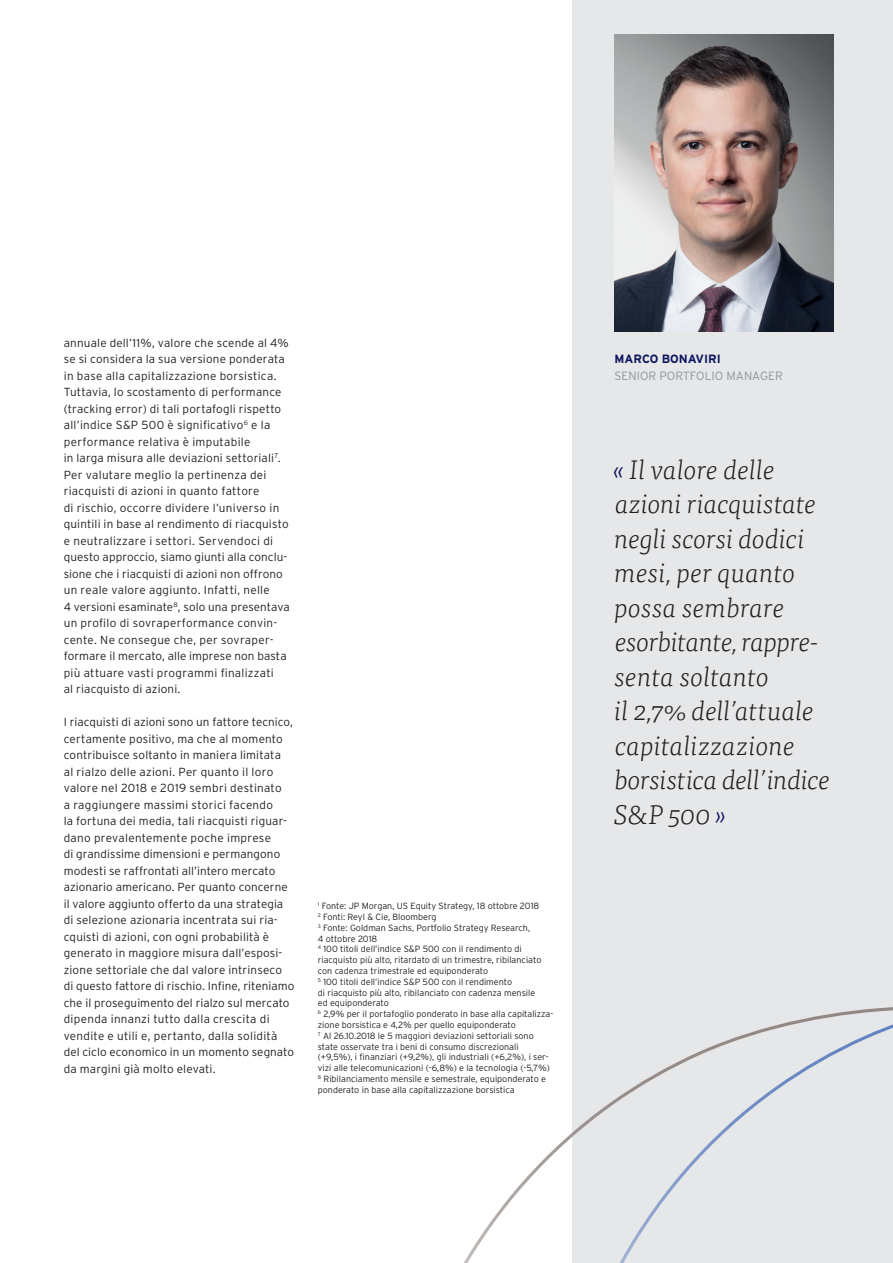
<style>
.page{position:relative;width:893px;height:1263px;background:#fff}
.page>*{position:absolute;margin:0;border:0;box-sizing:border-box;transform-origin:0 0}
.t1{font:italic 300 27px/34.5px "Tisa OT";letter-spacing:-.01em;color:#231f20}
.t2{font:300 12px "Interstate";color:#939598}
.t3{font:700 12px "Interstate";color:#0b145e}
.t4{font:300 11.7px/16.5px "Interstate";letter-spacing:.015em;color:#231f20}
.t5{font:300 9px/10.8px "Interstate";color:#231f20}
.s1{color:#0b145e}
</style>
<div class="page">
<div style="left:572px;top:0;width:321px;height:1263px;background:#e6e7e9"></div>
<svg style="left:464px;top:1007px;width:429px;height:256px"></svg>
<svg style="left:612px;top:1018px;width:281px;height:245px"></svg>
<img style="left:614px;top:34px;width:219px;height:297px">
<p class="t4" style="left:64px;top:334px;width:227px">annuale dell’11%, valore che scende al 4% se si considera la sua versione ponderata in base alla capitalizzazione borsistica.<br>Tuttavia, lo scostamento di performance (tracking error) di tali portafogli rispetto all’indice S&amp;P 500 è significativo<sup>6</sup> e la performance relativa è imputabile<br>in larga misura alle deviazioni settoriali<sup>7</sup>.<br>Per valutare meglio la pertinenza dei riacquisti di azioni in quanto fattore<br>di rischio, occorre dividere l’universo in quintili in base al rendimento di riacquisto e neutralizzare i settori. Servendoci di questo approccio, siamo giunti alla conclu&shy;sione che i riacquisti di azioni non offrono un reale valore aggiunto. Infatti, nelle<br>4 versioni esaminate<sup>8</sup>, solo una presentava un profilo di sovraperformance convin&shy;cente. Ne consegue che, per sovraper&shy;formare il mercato, alle imprese non basta più attuare vasti programmi finalizzati<br>al riacquisto di azioni.</p>
<p class="t4" style="left:64px;top:714px;width:232px">I riacquisti di azioni sono un fattore tecnico, certamente positivo, ma che al momento contribuisce soltanto in maniera limitata<br>al rialzo delle azioni. Per quanto il loro valore nel 2018 e 2019 sembri destinato<br>a raggiungere massimi storici facendo<br>la fortuna dei media, tali riacquisti riguar&shy;dano prevalentemente poche imprese<br>di grandissime dimensioni e permangono modesti se raffrontati all’intero mercato azionario americano. Per quanto concerne il valore aggiunto offerto da una strategia di selezione azionaria incentrata sui ria&shy;cquisti di azioni, con ogni probabilità è generato in maggiore misura dall’esposi&shy;zione settoriale che dal valore intrinseco di questo fattore di rischio. Infine, riteniamo che il proseguimento del rialzo sul mercato dipenda innanzi tutto dalla crescita di vendite e utili e, pertanto, dalla solidità del ciclo economico in un momento segnato da margini già molto elevati.</p>
<p class="t5" style="left:318px;top:900px;width:237px"><sup>1</sup> Fonte: JP Morgan, US Equity Strategy, 18 ottobre 2018<br><sup>2</sup> Fonti: Reyl &amp; Cie, Bloomberg<br><sup>3</sup> Fonte: Goldman Sachs, Portfolio Strategy Research,<br>4 ottobre 2018<br><sup>4</sup> 100 titoli dell’indice S&amp;P 500 con il rendimento di riacquisto più alto, ritardato di un trimestre, ribilanciato con cadenza trimestrale ed equiponderato<br><sup>5</sup> 100 titoli dell’indice S&amp;P 500 con il rendimento<br>di riacquisto più alto, ribilanciato con cadenza mensile<br>ed equiponderato<br><sup>6</sup> 2,9% per il portafoglio ponderato in base alla capitalizza&shy;zione borsistica e 4,2% per quello equiponderato<br><sup>7</sup> Al 26.10.2018 le 5 maggiori deviazioni settoriali sono state osservate tra i beni di consumo discrezionali (+9,5%), i finanziari (+9,2%), gli industriali (+6,2%), i ser&shy;vizi alle telecomunicazioni (-6,8%) e la tecnologia (-5,7%)<br><sup>8</sup> Ribilanciamento mensile e semestrale, equiponderato e ponderato in base alla capitalizzazione borsistica</p>
<p class="t3" style="left:614px;top:351px;width:108px">MARCO BONAVIRI</p>
<p class="t2" style="left:614px;top:368px;width:170px">SENIOR PORTFOLIO MANAGER</p>
<h1 class="t1" style="left:613px;top:452px;width:219px"><span class="s1">«</span> Il valore delle azioni riacquistate negli scorsi dodici mesi, per quanto possa sembrare esorbitante, rappre&shy;senta soltanto<br>il 2,7% dell’attuale capitalizzazione borsistica dell’indice<br>S&amp;P 500<span class="s1">»</span></h1>
</div>
